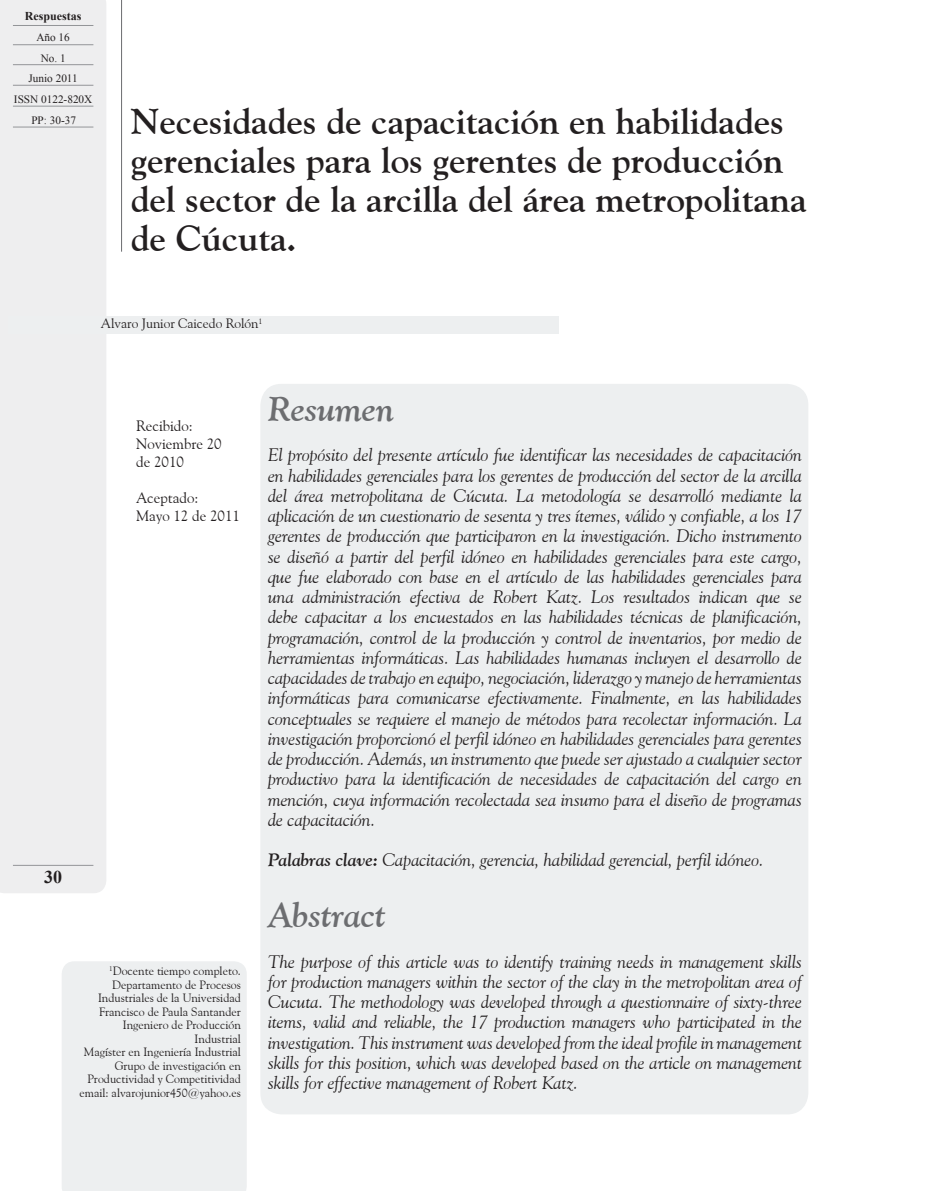
<style>
.page{position:relative;width:936px;height:1191px;background:#fff}
.page>*{position:absolute;margin:0;border:0;box-sizing:border-box;transform-origin:0 0}
.t1{font:700 36px/39px "Goudy Old Style BT";color:#231f20}
.t2{font:italic 700 34.5px "Goudy Old Style BT";color:#6c6d70}
.t3{font:italic 18px/20.2px "Goudy Old Style BT";color:#231f20;text-align:justify}
.t4{font:700 18px "Times New Roman";color:#231f20}
.t5{font:15px/18px "Goudy Old Style BT";color:#231f20}
.t6{font:13.5px "Goudy Old Style BT";color:#231f20}
.t7{font:12px/13.5px "Goudy Old Style BT";color:#231f20;text-align:right}
.t8{font:700 12px "Times New Roman";color:#231f20}
.t9{font:11.25px/20.7px "Times New Roman";color:#231f20;text-align:center}
.s1{font-weight:700}
</style>
<div class="page">
<div style="left:0;top:0;width:106px;height:893px;background:#eeeeef"></div>
<hr style="left:13px;top:865px;width:80px;height:1px;background:#939598">
<hr style="left:13px;top:106px;width:80px;height:1px;background:#939598">
<hr style="left:13px;top:44px;width:80px;height:1px;background:#939598">
<hr style="left:13px;top:64px;width:80px;height:1px;background:#939598">
<hr style="left:13px;top:85px;width:80px;height:1px;background:#939598">
<hr style="left:13px;top:25px;width:80px;height:1px;background:#939598">
<div style="left:62px;top:961px;width:185px;height:230px;background:#edeff0"></div>
<div style="left:9px;top:317px;width:549px;height:17px;background:#edeff0"></div>
<div style="left:260px;top:384px;width:548px;height:730px;background:#edeff0;border-radius:21px"></div>
<hr style="left:121px;top:0;width:1px;height:252px;background:#6c6d70">
<hr style="left:13px;top:127px;width:80px;height:1px;background:#939598">
<p class="t8" style="left:25px;top:8px;width:58px">Respuestas</p>
<p class="t9" style="left:14px;top:26px;width:80px">Año 16<br>No. 1<br>Junio 2011<br>ISSN 0122-820X</p>
<p class="t9" style="left:31px;top:110px;width:46px">PP: 30-37</p>
<h1 class="t1" style="left:131px;top:101px;width:677px">Necesidades de capacitación en habilidades gerenciales para los gerentes de producción del sector de la arcilla del área metropolitana de Cúcuta.</h1>
<p class="t6" style="left:101px;top:315px;width:163px">Alvaro Junior Caicedo Rolón<sup>1</sup></p>
<p class="t5" style="left:136px;top:417px;width:87px">Recibido:<br>Noviembre 20 de 2010</p>
<p class="t5" style="left:136px;top:489px;width:105px">Aceptado:<br>Mayo 12 de 2011</p>
<p class="t4" style="left:44px;top:864px;width:19px">30</p>
<p class="t7" style="left:80px;top:964px;width:163px"><sup>1</sup>Docente tiempo completo.<br>Departamento de Procesos<br>Industriales de la Universidad<br>Francisco de Paula Santander<br>Ingeniero de Producción<br>Industrial<br>Magíster en Ingeniería Industrial<br>Grupo de investigación en<br>Productividad y Competitividad email: alvarojunior450@yahoo.es</p>
<h2 class="t2" style="left:268px;top:387px;width:127px">Resumen</h2>
<p class="t3" style="left:268px;top:444px;width:535px">El propósito del presente artículo fue identificar las necesidades de capacitación en habilidades gerenciales para los gerentes de producción del sector de la arcilla del área metropolitana de Cúcuta. La metodología se desarrolló mediante la aplicación de un cuestionario de sesenta y tres ítemes, válido y confiable, a los 17 gerentes de producción que participaron en la investigación. Dicho instrumento se diseñó a partir del perfil idóneo en habilidades gerenciales para este cargo, que fue elaborado con base en el artículo de las habilidades gerenciales para una administración efectiva de Robert Katz. Los resultados indican que se debe capacitar a los encuestados en las habilidades técnicas de planificación, programación, control de la producción y control de inventarios, por medio de herramientas informáticas. Las habilidades humanas incluyen el desarrollo de capacidades de trabajo en equipo, negociación, liderazgo y manejo de herramientas informáticas para comunicarse efectivamente. Finalmente, en las habilidades conceptuales se requiere el manejo de métodos para recolectar información. La investigación proporcionó el perfil idóneo en habilidades gerenciales para gerentes de producción. Además, un instrumento que puede ser ajustado a cualquier sector productivo para la identificación de necesidades de capacitación del cargo en mención, cuya información recolectada sea insumo para el diseño de programas de capacitación.</p>
<p class="t3" style="left:268px;top:849px;width:497px"><span class="s1">Palabras clave:</span> Capacitación, gerencia, habilidad gerencial, perfil idóneo.</p>
<h2 class="t2" style="left:268px;top:894px;width:119px">Abstract</h2>
<p class="t3" style="left:268px;top:951px;width:535px">The purpose of this article was to identify training needs in management skills for production managers within the sector of the clay in the metropolitan area of Cucuta. The methodology was developed through a questionnaire of sixty-three items, valid and reliable, the 17 production managers who participated in the investigation. This instrument was developed from the ideal profile in management skills for this position, which was developed based on the article on management skills for effective management of Robert Katz.</p>
</div>
